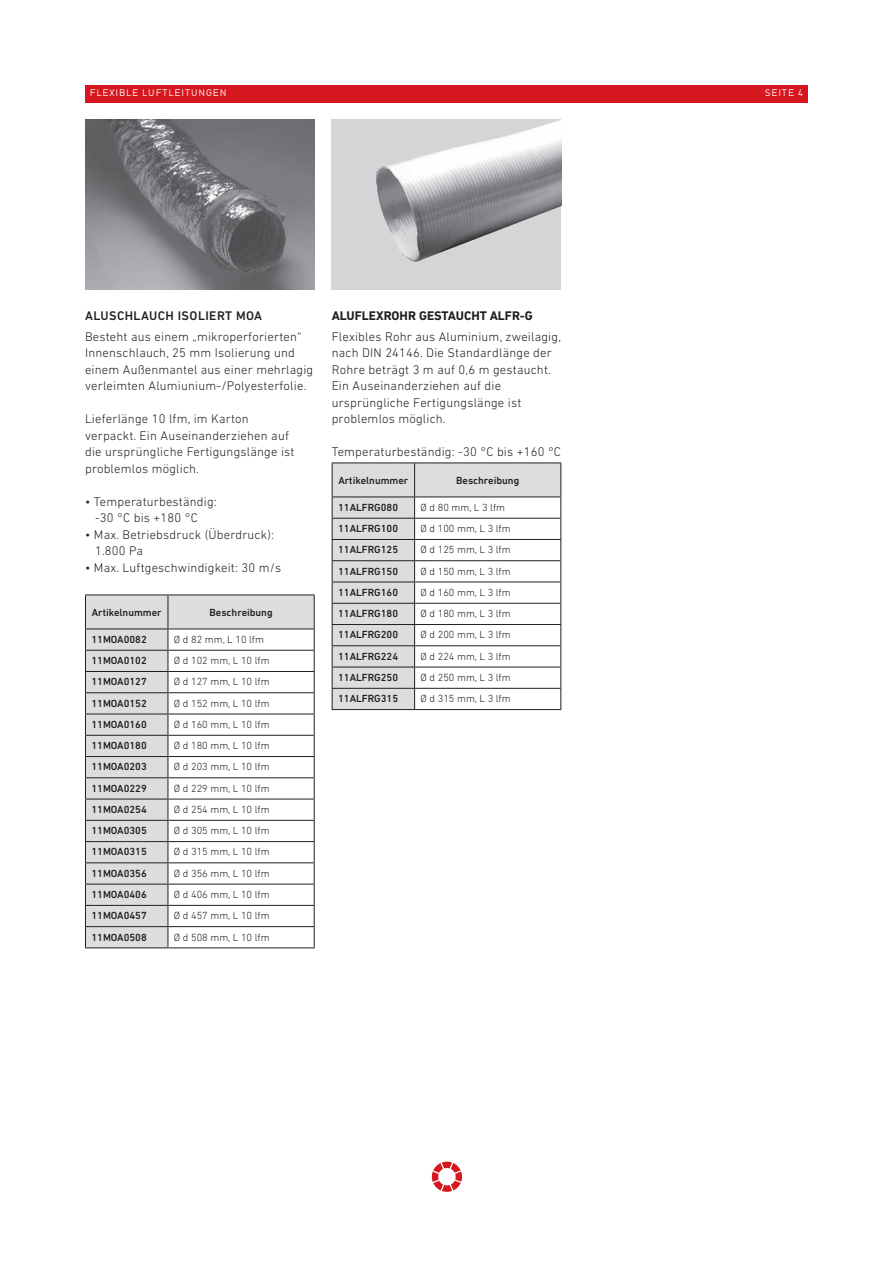
<style>
.page{position:relative;width:893px;height:1263px;background:#fff}
.page>*{position:absolute;margin:0;border:0;box-sizing:border-box;transform-origin:0 0}
.t1{font:300 12.75px/16.5px "DIN Next LT Pro";letter-spacing:.015em;color:#231f20}
.t2{font:500 12.75px "DIN Next LT Pro";letter-spacing:.035em;color:#231f20}
.t3{font:300 10.5px "DIN Next LT Pro";color:#231f20}
.t4{font:500 10.5px "DIN Next LT Pro";color:#231f20}
.t5{font:9px "DIN17 SB";letter-spacing:.1em;color:#fff}
.s1{font-weight:700}
</style>
<div class="page">
<svg style="left:432px;top:1161px;width:30px;height:31px"></svg>
<div style="left:85px;top:85px;width:723px;height:17px;background:#d7171f"></div>
<hr style="left:85px;top:594px;width:83px;height:1px;background:#231f20">
<hr style="left:168px;top:594px;width:147px;height:1px;background:#231f20">
<svg style="left:85px;top:595px;width:230px;height:353px"></svg>
<hr style="left:168px;top:947px;width:147px;height:1px;background:#231f20">
<hr style="left:332px;top:462px;width:83px;height:1px;background:#231f20">
<hr style="left:415px;top:462px;width:146px;height:1px;background:#231f20">
<hr style="left:415px;top:709px;width:146px;height:1px;background:#231f20">
<svg style="left:332px;top:463px;width:229px;height:246px"></svg>
<hr style="left:332px;top:709px;width:83px;height:1px;background:#231f20">
<img style="left:85px;top:119px;width:230px;height:170px">
<div style="left:332px;top:119px;width:229px;height:170px;background:#d4d5d7"></div>
<img style="left:376px;top:120px;width:185px;height:142px">
<p class="t5" style="left:90px;top:87px;width:138px">FLEXIBLE LUFTLEITUNGEN</p>
<p class="t5" style="left:765px;top:87px;width:40px">SEITE 4</p>
<p class="t2" style="left:85px;top:308px;width:179px">ALUSCHLAUCH ISOLIERT MOA</p>
<p class="t1" style="left:85px;top:328px;width:230px">Besteht aus einem „mikroperforierten“ Innenschlauch, 25 mm Isolierung und einem Außenmantel aus einer mehrlagig verleimten Alumiunium-/Polyesterfolie.</p>
<p class="t1" style="left:85px;top:411px;width:211px">Lieferlänge 10 lfm, im Karton verpackt. Ein Auseinanderziehen auf die ursprüngliche Fertigungslänge ist problemlos möglich.</p>
<p class="t1" style="left:95px;top:493px;width:123px;text-indent:-10px">• Temperaturbeständig: -30 °C bis +180 °C</p>
<p class="t1" style="left:95px;top:526px;width:180px;text-indent:-10px">• Max. Betriebsdruck (Überdruck):<br>1.800 Pa</p>
<p class="t1" style="left:85px;top:559px;width:198px">• Max. Luftgeschwindigkeit: 30 m/s</p>
<p class="t4" style="left:92px;top:606px;width:71px">Artikelnummer</p>
<p class="t4" style="left:210px;top:606px;width:65px">Beschreibung</p>
<p class="t4" style="left:91px;top:633px;width:57px">11MOA0082</p>
<p class="t3" style="left:174px;top:633px;width:92px">Ø d 82 mm, L 10 lfm</p>
<p class="t4" style="left:91px;top:654px;width:57px">11MOA0102</p>
<p class="t3" style="left:174px;top:654px;width:97px">Ø d 102 mm, L 10 lfm</p>
<p class="t4" style="left:91px;top:676px;width:57px">11MOA0127</p>
<p class="t3" style="left:174px;top:676px;width:97px">Ø d 127 mm, L 10 lfm</p>
<p class="t4" style="left:91px;top:697px;width:57px">11MOA0152</p>
<p class="t3" style="left:174px;top:697px;width:97px">Ø d 152 mm, L 10 lfm</p>
<p class="t4" style="left:91px;top:718px;width:57px">11MOA0160</p>
<p class="t3" style="left:174px;top:718px;width:97px">Ø d 160 mm, L 10 lfm</p>
<p class="t4" style="left:91px;top:739px;width:57px">11MOA0180</p>
<p class="t3" style="left:174px;top:739px;width:97px">Ø d 180 mm, L 10 lfm</p>
<p class="t4" style="left:91px;top:761px;width:57px">11MOA0203</p>
<p class="t3" style="left:174px;top:761px;width:97px">Ø d 203 mm, L 10 lfm</p>
<p class="t4" style="left:91px;top:782px;width:57px">11MOA0229</p>
<p class="t3" style="left:174px;top:782px;width:97px">Ø d 229 mm, L 10 lfm</p>
<p class="t4" style="left:91px;top:803px;width:57px">11MOA0254</p>
<p class="t3" style="left:174px;top:803px;width:97px">Ø d 254 mm, L 10 lfm</p>
<p class="t4" style="left:91px;top:824px;width:57px">11MOA0305</p>
<p class="t3" style="left:174px;top:825px;width:97px">Ø d 305 mm, L 10 lfm</p>
<p class="t4" style="left:91px;top:846px;width:57px">11MOA0315</p>
<p class="t3" style="left:174px;top:846px;width:97px">Ø d 315 mm, L 10 lfm</p>
<p class="t4" style="left:91px;top:867px;width:57px">11MOA0356</p>
<p class="t3" style="left:174px;top:867px;width:97px">Ø d 356 mm, L 10 lfm</p>
<p class="t4" style="left:91px;top:888px;width:57px">11MOA0406</p>
<p class="t3" style="left:174px;top:888px;width:97px">Ø d 406 mm, L 10 lfm</p>
<p class="t4" style="left:91px;top:910px;width:57px">11MOA0457</p>
<p class="t3" style="left:174px;top:910px;width:97px">Ø d 457 mm, L 10 lfm</p>
<p class="t4" style="left:91px;top:931px;width:57px">11MOA0508</p>
<p class="t3" style="left:174px;top:931px;width:97px">Ø d 508 mm, L 10 lfm</p>
<p class="t1" style="left:332px;top:305px;width:231px;line-height:20.7px"><span class="s1">ALUFLEXROHR GESTAUCHT ALFR-G<br></span>Flexibles Rohr aus Aluminium, zweilagig,</p>
<p class="t1" style="left:332px;top:345px;width:222px">nach DIN 24146. Die Standardlänge der<br>Rohre beträgt 3 m auf 0,6 m gestaucht.<br>Ein Auseinanderziehen auf die ursprüngliche Fertigungslänge ist problemlos möglich.</p>
<p class="t1" style="left:332px;top:444px;width:231px">Temperaturbeständig: -30 °C bis +160 °C</p>
<p class="t4" style="left:338px;top:474px;width:71px">Artikelnummer</p>
<p class="t4" style="left:456px;top:474px;width:65px">Beschreibung</p>
<p class="t4" style="left:338px;top:501px;width:61px">11ALFRG080</p>
<p class="t3" style="left:421px;top:501px;width:86px">Ø d 80 mm, L 3 lfm</p>
<p class="t4" style="left:338px;top:522px;width:61px">11ALFRG100</p>
<p class="t3" style="left:421px;top:522px;width:92px">Ø d 100 mm, L 3 lfm</p>
<p class="t4" style="left:338px;top:544px;width:61px">11ALFRG125</p>
<p class="t3" style="left:421px;top:544px;width:92px">Ø d 125 mm, L 3 lfm</p>
<p class="t4" style="left:338px;top:565px;width:61px">11ALFRG150</p>
<p class="t3" style="left:421px;top:565px;width:92px">Ø d 150 mm, L 3 lfm</p>
<p class="t4" style="left:338px;top:586px;width:61px">11ALFRG160</p>
<p class="t3" style="left:421px;top:586px;width:92px">Ø d 160 mm, L 3 lfm</p>
<p class="t4" style="left:338px;top:607px;width:61px">11ALFRG180</p>
<p class="t3" style="left:421px;top:607px;width:92px">Ø d 180 mm, L 3 lfm</p>
<p class="t4" style="left:338px;top:629px;width:61px">11ALFRG200</p>
<p class="t3" style="left:421px;top:629px;width:92px">Ø d 200 mm, L 3 lfm</p>
<p class="t4" style="left:338px;top:650px;width:61px">11ALFRG224</p>
<p class="t3" style="left:421px;top:650px;width:92px">Ø d 224 mm, L 3 lfm</p>
<p class="t4" style="left:338px;top:671px;width:61px">11ALFRG250</p>
<p class="t3" style="left:421px;top:671px;width:92px">Ø d 250 mm, L 3 lfm</p>
<p class="t4" style="left:338px;top:692px;width:61px">11ALFRG315</p>
<p class="t3" style="left:421px;top:693px;width:92px">Ø d 315 mm, L 3 lfm</p>
</div>
